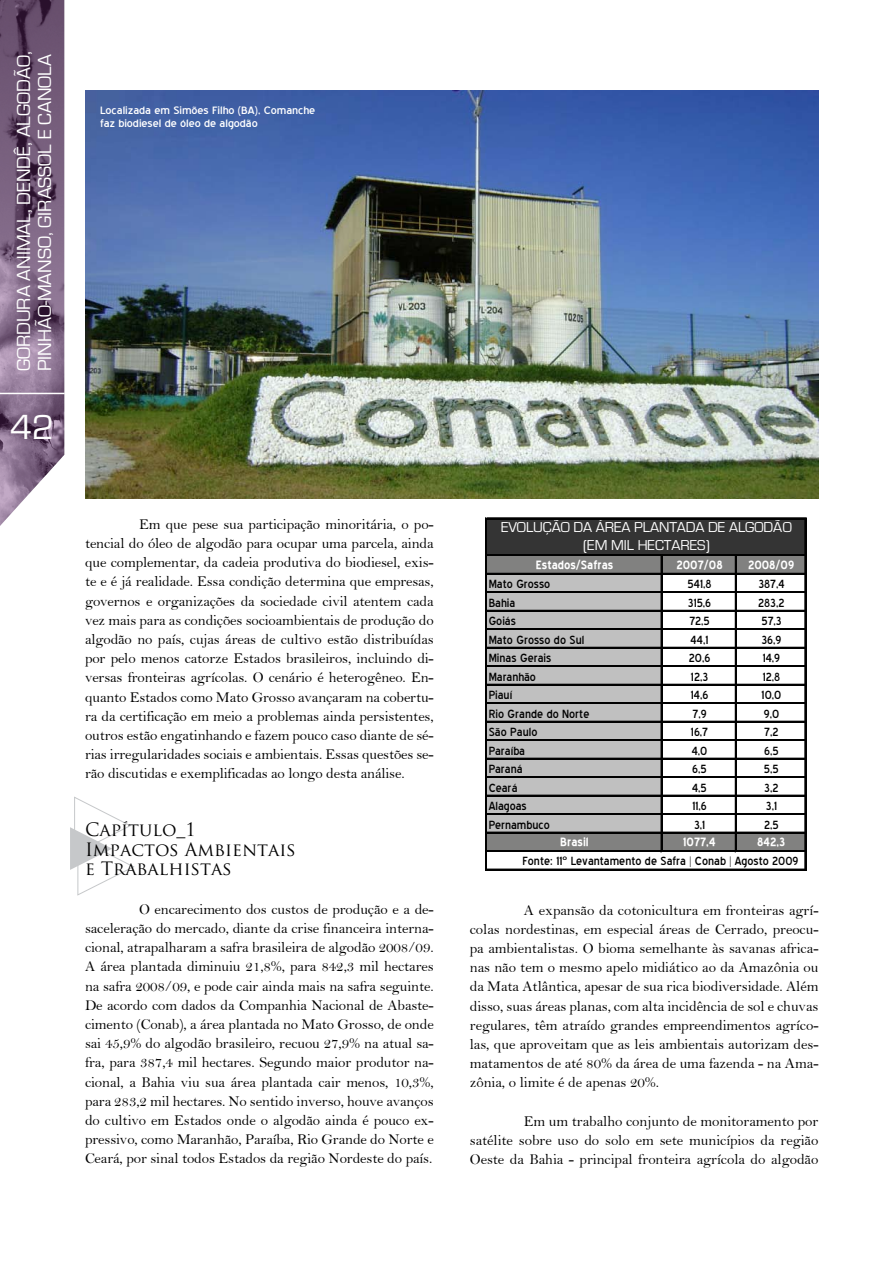
<style>
.page{position:relative;width:893px;height:1263px;background:#fff}
.page>*{position:absolute;margin:0;border:0;box-sizing:border-box;transform-origin:0 0}
.t1{font:36px "Eurostile";color:#fff}
.t2{font:19.5px/21px "Eurostile";color:#fff}
.t3{font:18px/19.5px "Trajan Pro";color:#000}
.t4{font:15px/19.2px "Bell";letter-spacing:-.005em;color:#000;text-align:justify}
.t5{font:14.85px "Blue Highway";color:#010101}
.t6{font:14.85px "Eurostile";letter-spacing:-.005em;color:#fff}
.t7{font:700 14.85px "Blue Highway";color:#fff}
.t8{font:13.5px/13.5px "Blue Highway";letter-spacing:-.005em;color:#fff;scale:1.11 1}
</style>
<div class="page">
<svg style="left:70px;top:797px;width:64px;height:98px"></svg>
<img style="left:85px;top:90px;width:734px;height:409px">
<div style="left:486px;top:518px;width:320px;height:38px;background:#343434"></div>
<div style="left:486px;top:555px;width:320px;height:19px;background:#818180"></div>
<div style="left:486px;top:574px;width:176px;height:259px;background:#c0c0c0"></div>
<div style="left:486px;top:833px;width:320px;height:18px;background:#818180"></div>
<hr style="left:485px;top:518px;width:2px;height:352px;background:#010101">
<hr style="left:805px;top:519px;width:1px;height:351px;background:#010101">
<hr style="left:661px;top:556px;width:1px;height:296px;background:#010101">
<hr style="left:735px;top:556px;width:2px;height:296px;background:#010101">
<hr style="left:487px;top:518px;width:319px;height:1px;background:#010101">
<hr style="left:487px;top:554px;width:319px;height:1px;background:#010101">
<hr style="left:487px;top:555px;width:319px;height:1px;background:#010101">
<hr style="left:487px;top:573px;width:319px;height:2px;background:#010101">
<hr style="left:487px;top:591px;width:319px;height:1px;background:#010101">
<hr style="left:487px;top:592px;width:319px;height:1px;background:#010101">
<hr style="left:487px;top:610px;width:319px;height:2px;background:#010101">
<hr style="left:487px;top:628px;width:319px;height:1px;background:#010101">
<hr style="left:487px;top:629px;width:319px;height:1px;background:#010101">
<hr style="left:487px;top:647px;width:319px;height:2px;background:#010101">
<hr style="left:487px;top:665px;width:319px;height:1px;background:#010101">
<hr style="left:487px;top:666px;width:319px;height:1px;background:#010101">
<hr style="left:487px;top:684px;width:319px;height:2px;background:#010101">
<hr style="left:487px;top:702px;width:319px;height:1px;background:#010101">
<hr style="left:487px;top:703px;width:319px;height:1px;background:#010101">
<hr style="left:487px;top:721px;width:319px;height:2px;background:#010101">
<hr style="left:487px;top:739px;width:319px;height:1px;background:#010101">
<hr style="left:487px;top:740px;width:319px;height:1px;background:#010101">
<hr style="left:487px;top:758px;width:319px;height:1px;background:#010101">
<hr style="left:487px;top:776px;width:319px;height:1px;background:#010101">
<hr style="left:487px;top:777px;width:319px;height:1px;background:#010101">
<hr style="left:487px;top:795px;width:319px;height:1px;background:#010101">
<hr style="left:487px;top:813px;width:319px;height:1px;background:#010101">
<hr style="left:487px;top:814px;width:319px;height:1px;background:#010101">
<hr style="left:487px;top:832px;width:319px;height:1px;background:#010101">
<hr style="left:487px;top:850px;width:319px;height:2px;background:#010101">
<hr style="left:487px;top:869px;width:319px;height:1px;background:#010101">
<svg style="left:0;top:0;width:65px;height:526px;background:#816a86"></svg>
<hr style="left:0;top:393px;width:65px;height:1px;background:#fff">
<h2 class="t2" style="left:14px;top:371px;width:321px;rotate:-90deg">GORDURA ANIMAL, DENDÊ, ALGODÃO,<br>PINHÃO-MANSO, GIRASSOL E CANOLA</h2>
<h1 class="t1" style="left:10px;top:408px;width:46px">42</h1>
<p class="t8" style="left:100px;top:103px;width:195px">Localizada em Simões Filho (BA), Comanche faz biodiesel de óleo de algodão</p>
<p class="t4" style="left:85px;top:514px;width:350px;text-indent:54px">Em que pese sua participação minoritária, o po&shy;tencial do óleo de algodão para ocupar uma parcela, ainda que complementar, da cadeia produtiva do biodiesel, exis&shy;te e é já realidade. Essa condição determina que empresas, governos e organizações da sociedade civil atentem cada vez mais para as condições socioambientais de produção do algodão no país, cujas áreas de cultivo estão distribuídas por pelo menos catorze Estados brasileiros, incluindo di&shy;versas fronteiras agrícolas. O cenário é heterogêneo. En&shy;quanto Estados como Mato Grosso avançaram na cobertu&shy;ra da certificação em meio a problemas ainda persistentes, outros estão engatinhando e fazem pouco caso diante de sé&shy;rias irregularidades sociais e ambientais. Essas questões se&shy;rão discutidas e exemplificadas ao longo desta análise.</p>
<p class="t3" style="left:85px;top:820px;width:212px">Capítulo_1<br>Impactos Ambientais e Trabalhistas</p>
<p class="t4" style="left:85px;top:899px;width:350px;text-indent:54px">O encarecimento dos custos de produção e a de&shy;saceleração do mercado, diante da crise financeira interna&shy;cional, atrapalharam a safra brasileira de algodão 2008/09.<br>A área plantada diminuiu 21,8%, para 842,3 mil hectares na safra 2008/09, e pode cair ainda mais na safra seguinte.<br>De acordo com dados da Companhia Nacional de Abaste&shy;cimento (Conab), a área plantada no Mato Grosso, de onde sai 45,9% do algodão brasileiro, recuou 27,9% na atual sa&shy;fra, para 387,4 mil hectares. Segundo maior produtor na&shy;cional, a Bahia viu sua área plantada cair menos, 10,3%, para 283,2 mil hectares. No sentido inverso, houve avanços do cultivo em Estados onde o algodão ainda é pouco ex&shy;pressivo, como Maranhão, Paraíba, Rio Grande do Norte e Ceará, por sinal todos Estados da região Nordeste do país.</p>
<p class="t4" style="left:470px;top:900px;width:350px;text-indent:54px">A expansão da cotonicultura em fronteiras agrí&shy;colas nordestinas, em especial áreas de Cerrado, preocu&shy;pa ambientalistas. O bioma semelhante às savanas africa&shy;nas não tem o mesmo apelo midiático ao da Amazônia ou da Mata Atlântica, apesar de sua rica biodiversidade. Além disso, suas áreas planas, com alta incidência de sol e chuvas regulares, têm atraído grandes empreendimentos agríco&shy;las, que aproveitam que as leis ambientais autorizam des&shy;matamentos de até 80% da área de uma fazenda - na Ama&shy;zônia, o limite é de apenas 20%.</p>
<p class="t6" style="left:501px;top:519px;width:292px">EVOLUÇÃO DA ÁREA PLANTADA DE ALGODÃO</p>
<p class="t6" style="left:583px;top:538px;width:128px">(EM MIL HECTARES)</p>
<p class="t7" style="left:536px;top:558px;width:79px">Estados/Safras</p>
<p class="t7" style="left:676px;top:558px;width:48px">2007/08</p>
<p class="t7" style="left:748px;top:558px;width:48px">2008/09</p>
<p class="t5" style="left:489px;top:578px;width:63px">Mato Grosso</p>
<p class="t5" style="left:688px;top:578px;width:25px">541,8</p>
<p class="t5" style="left:758px;top:578px;width:28px">387,4</p>
<p class="t5" style="left:489px;top:596px;width:28px">Bahia</p>
<p class="t5" style="left:688px;top:596px;width:25px">315,6</p>
<p class="t5" style="left:758px;top:596px;width:28px">283,2</p>
<p class="t5" style="left:489px;top:614px;width:29px">Goiás</p>
<p class="t5" style="left:689px;top:614px;width:22px">72,5</p>
<p class="t5" style="left:761px;top:614px;width:22px">57,3</p>
<p class="t5" style="left:489px;top:633px;width:97px">Mato Grosso do Sul</p>
<p class="t5" style="left:691px;top:633px;width:19px">44,1</p>
<p class="t5" style="left:761px;top:633px;width:21px">36,9</p>
<p class="t5" style="left:489px;top:651px;width:64px">Minas Gerais</p>
<p class="t5" style="left:689px;top:651px;width:23px">20,6</p>
<p class="t5" style="left:763px;top:651px;width:19px">14,9</p>
<p class="t5" style="left:489px;top:670px;width:49px">Maranhão</p>
<p class="t5" style="left:691px;top:670px;width:19px">12,3</p>
<p class="t5" style="left:763px;top:670px;width:19px">12,8</p>
<p class="t5" style="left:489px;top:688px;width:25px">Piauí</p>
<p class="t5" style="left:691px;top:688px;width:19px">14,6</p>
<p class="t5" style="left:762px;top:688px;width:21px">10,0</p>
<p class="t5" style="left:489px;top:707px;width:102px">Rio Grande do Norte</p>
<p class="t5" style="left:693px;top:707px;width:16px">7,9</p>
<p class="t5" style="left:764px;top:707px;width:17px">9,0</p>
<p class="t5" style="left:489px;top:725px;width:50px">São Paulo</p>
<p class="t5" style="left:691px;top:725px;width:19px">16,7</p>
<p class="t5" style="left:764px;top:725px;width:16px">7,2</p>
<p class="t5" style="left:489px;top:744px;width:38px">Paraíba</p>
<p class="t5" style="left:692px;top:744px;width:17px">4,0</p>
<p class="t5" style="left:764px;top:744px;width:16px">6,5</p>
<p class="t5" style="left:489px;top:762px;width:35px">Paraná</p>
<p class="t5" style="left:692px;top:762px;width:16px">6,5</p>
<p class="t5" style="left:764px;top:762px;width:16px">5,5</p>
<p class="t5" style="left:489px;top:781px;width:30px">Ceará</p>
<p class="t5" style="left:692px;top:781px;width:16px">4,5</p>
<p class="t5" style="left:764px;top:781px;width:16px">3,2</p>
<p class="t5" style="left:489px;top:799px;width:39px">Alagoas</p>
<p class="t5" style="left:692px;top:799px;width:16px">11,6</p>
<p class="t5" style="left:766px;top:799px;width:13px">3,1</p>
<p class="t5" style="left:489px;top:818px;width:63px">Pernambuco</p>
<p class="t5" style="left:694px;top:818px;width:13px">3,1</p>
<p class="t5" style="left:764px;top:818px;width:16px">2,5</p>
<p class="t7" style="left:560px;top:835px;width:30px">Brasil</p>
<p class="t7" style="left:683px;top:835px;width:34px">1077,4</p>
<p class="t7" style="left:757px;top:835px;width:30px">842,3</p>
<p class="t5" style="left:522px;top:854px;width:278px">Fonte: 11<sup>o</sup> Levantamento de Safra | Conab | Agosto 2009</p>
<p class="t4" style="left:470px;top:1111px;width:350px;text-indent:54px">Em um trabalho conjunto de monitoramento por satélite sobre uso do solo em sete municípios da região Oeste da Bahia - principal fronteira agrícola do algodão</p>
</div>
